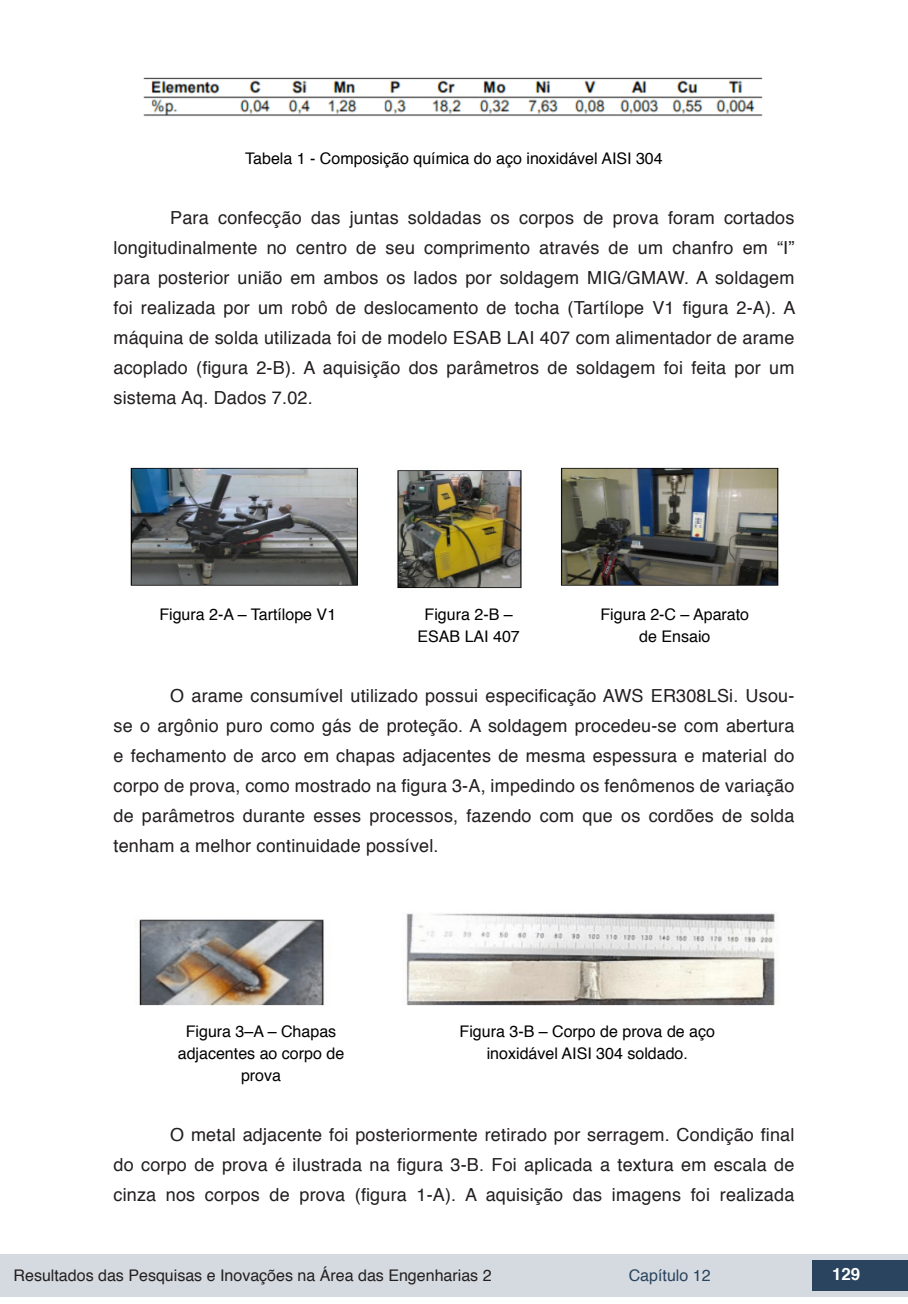
<style>
.page{position:relative;width:908px;height:1304px;background:#fff}
.page>*{position:absolute;margin:0;border:0;box-sizing:border-box;transform-origin:0 0}
.txt{font:18px/30px "Helvetica";letter-spacing:.01em;color:#231f20;text-align:justify}
.t1{font:700 16.8px "Helvetica";color:#fff}
.info_tab_graf_imag{font:16px/22px "Helvetica";color:#000;text-align:center}
.t2{font:16px "Helvetica";color:#231f20}
.t3{font:16px "Helvetica";color:#2a435e}
</style>
<div class="page">
<div style="left:0;top:1254px;width:906px;height:43px;background:#d4dadf"></div>
<div style="left:812px;top:1261px;width:95px;height:30px;background:#2a435e"></div>
<img style="left:143px;top:77px;width:620px;height:40px">
<img style="left:130px;top:467px;width:649px;height:122px">
<img style="left:139px;top:913px;width:636px;height:93px">
<p class="info_tab_graf_imag" style="left:245px;top:148px;width:419px">Tabela 1 - Composição química do aço inoxidável AISI 304</p>
<p class="txt" style="left:113px;top:203px;width:683px;text-indent:57px">Para confecção das juntas soldadas os corpos de prova foram cortados longitudinalmente no centro de seu comprimento através de um chanfro em “I” para posterior união em ambos os lados por soldagem MIG/GMAW. A soldagem foi realizada por um robô de deslocamento de tocha (Tartílope V1 figura 2-A). A máquina de solda utilizada foi de modelo ESAB LAI 407 com alimentador de arame acoplado (figura 2-B). A aquisição dos parâmetros de soldagem foi feita por um sistema Aq. Dados 7.02.</p>
<p class="info_tab_graf_imag" style="left:159px;top:604px;width:178px">Figura 2-A – Tartílope V1</p>
<p class="info_tab_graf_imag" style="left:417px;top:604px;width:104px">Figura 2-B –<br>ESAB LAI 407</p>
<p class="info_tab_graf_imag" style="left:600px;top:604px;width:150px">Figura 2-C – Aparato de Ensaio</p>
<p class="txt" style="left:113px;top:681px;width:682px;text-indent:57px">O arame consumível utilizado possui especificação AWS ER308LSi. Usou&shy;se o argônio puro como gás de proteção. A soldagem procedeu-se com abertura e fechamento de arco em chapas adjacentes de mesma espessura e material do corpo de prova, como mostrado na figura 3-A, impedindo os fenômenos de variação de parâmetros durante esses processos, fazendo com que os cordões de solda tenham a melhor continuidade possível.</p>
<p class="info_tab_graf_imag" style="left:178px;top:1021px;width:168px">Figura 3–A – Chapas adjacentes ao corpo de prova</p>
<p class="info_tab_graf_imag" style="left:459px;top:1021px;width:257px">Figura 3-B – Corpo de prova de aço inoxidável AISI 304 soldado.</p>
<p class="txt" style="left:113px;top:1120px;width:682px;text-indent:57px">O metal adjacente foi posteriormente retirado por serragem. Condição final do corpo de prova é ilustrada na figura 3-B. Foi aplicada a textura em escala de cinza nos corpos de prova (figura 1-A). A aquisição das imagens foi realizada</p>
<p class="t2" style="left:14px;top:1263px;width:479px">Resultados das Pesquisas e Inovações na Área das Engenharias 2</p>
<p class="t3" style="left:628px;top:1263px;width:83px">Capítulo 12</p>
<p class="t1" style="left:831px;top:1261px;width:30px">129</p>
</div>
